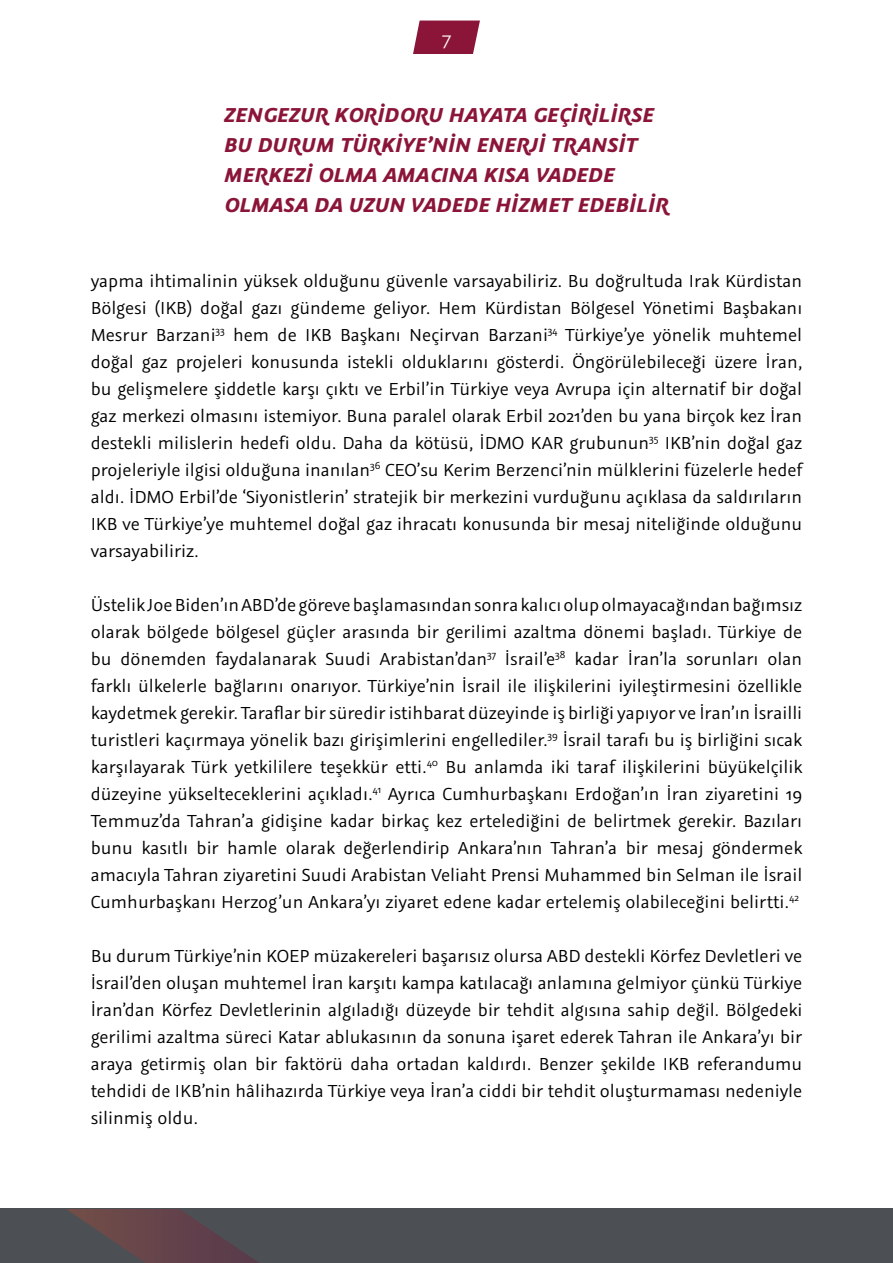
<style>
.page{position:relative;width:893px;height:1263px;background:#fff}
.page>*{position:absolute;margin:0;border:0;box-sizing:border-box;transform-origin:0 0}
.t1{font:italic 700 22.5px/30px "Graublau Sans";letter-spacing:.01em;color:#8b1538}
.t2{font:19.5px/27px "Graublau Sans";color:#000;text-align:justify}
.t3{font:18px "Raleway";color:#fff}
</style>
<div class="page">
<div style="left:0;top:1209px;width:893px;height:54px;background:#4c4f53"></div>
<svg style="left:67px;top:1209px;width:192px;height:54px"></svg>
<svg style="left:413px;top:21px;width:67px;height:33px;background:#962c4c"></svg>
<p class="t3" style="left:442px;top:29px;width:11px">7</p>
<p class="t1" style="left:224px;top:100px;width:446px">ZENGEZUR KORIDORU HAYATA GEÇIRILIRSE BU DURUM TÜRKIYE’NIN ENERJI TRANSIT MERKEZI OLMA AMACINA KISA VADEDE OLMASA DA UZUN VADEDE HIZMET EDEBILIR</p>
<p class="t2" style="left:91px;top:267px;width:713px">yapma ihtimalinin yüksek olduğunu güvenle varsayabiliriz. Bu doğrultuda Irak Kürdistan Bölgesi (IKB) doğal gazı gündeme geliyor. Hem Kürdistan Bölgesel Yönetimi Başbakanı Mesrur Barzani<sup>33</sup> hem de IKB Başkanı Neçirvan Barzani<sup>34</sup> Türkiye’ye yönelik muhtemel doğal gaz projeleri konusunda istekli olduklarını gösterdi. Öngörülebileceği üzere İran, bu gelişmelere şiddetle karşı çıktı ve Erbil’in Türkiye veya Avrupa için alternatif bir doğal gaz merkezi olmasını istemiyor. Buna paralel olarak Erbil 2021’den bu yana birçok kez İran destekli milislerin hedefi oldu. Daha da kötüsü, İDMO KAR grubunun<sup>35</sup> IKB’nin doğal gaz projeleriyle ilgisi olduğuna inanılan<sup>36</sup> CEO’su Kerim Berzenci’nin mülklerini füzelerle hedef aldı. İDMO Erbil’de ‘Siyonistlerin’ stratejik bir merkezini vurduğunu açıklasa da saldırıların IKB ve Türkiye’ye muhtemel doğal gaz ihracatı konusunda bir mesaj niteliğinde olduğunu varsayabiliriz.</p>
<p class="t2" style="left:91px;top:591px;width:713px">Üstelik Joe Biden’ın ABD’de göreve başlamasından sonra kalıcı olup olmayacağından bağımsız olarak bölgede bölgesel güçler arasında bir gerilimi azaltma dönemi başladı. Türkiye de bu dönemden faydalanarak Suudi Arabistan’dan<sup>37</sup> İsrail’e<sup>38</sup> kadar İran’la sorunları olan farklı ülkelerle bağlarını onarıyor. Türkiye’nin İsrail ile ilişkilerini iyileştirmesini özellikle kaydetmek gerekir. Taraflar bir süredir istihbarat düzeyinde iş birliği yapıyor ve İran’ın İsrailli turistleri kaçırmaya yönelik bazı girişimlerini engellediler.<sup>39</sup> İsrail tarafı bu iş birliğini sıcak karşılayarak Türk yetkililere teşekkür etti.<sup>40</sup> Bu anlamda iki taraf ilişkilerini büyükelçilik düzeyine yükselteceklerini açıkladı.<sup>41</sup> Ayrıca Cumhurbaşkanı Erdoğan’ın İran ziyaretini 19<br>Temmuz’da Tahran’a gidişine kadar birkaç kez ertelediğini de belirtmek gerekir. Bazıları bunu kasıtlı bir hamle olarak değerlendirip Ankara’nın Tahran’a bir mesaj göndermek amacıyla Tahran ziyaretini Suudi Arabistan Veliaht Prensi Muhammed bin Selman ile İsrail Cumhurbaşkanı Herzog’un Ankara’yı ziyaret edene kadar ertelemiş olabileceğini belirtti.<sup>42</sup></p>
<p class="t2" style="left:91px;top:942px;width:713px">Bu durum Türkiye’nin KOEP müzakereleri başarısız olursa ABD destekli Körfez Devletleri ve İsrail’den oluşan muhtemel İran karşıtı kampa katılacağı anlamına gelmiyor çünkü Türkiye İran’dan Körfez Devletlerinin algıladığı düzeyde bir tehdit algısına sahip değil. Bölgedeki gerilimi azaltma süreci Katar ablukasının da sonuna işaret ederek Tahran ile Ankara’yı bir araya getirmiş olan bir faktörü daha ortadan kaldırdı. Benzer şekilde IKB referandumu tehdidi de IKB’nin hâlihazırda Türkiye veya İran’a ciddi bir tehdit oluşturmaması nedeniyle silinmiş oldu.</p>
</div>
